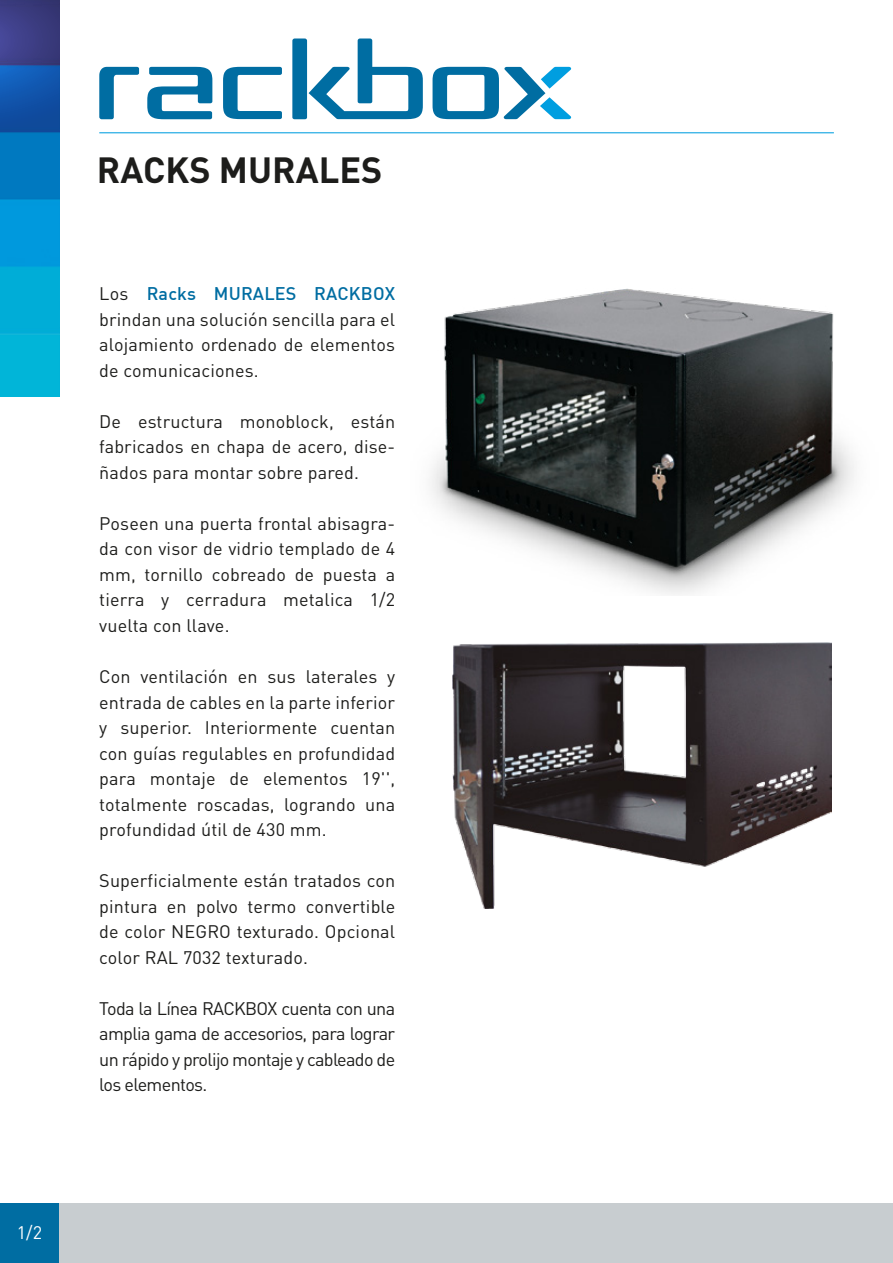
<style>
.page{position:relative;width:893px;height:1263px;background:#fff}
.page>*{position:absolute;margin:0;border:0;box-sizing:border-box;transform-origin:0 0}
.t1{font:700 36px "DIN";color:#1d1d1b}
.t2{font:18px/25.5px "DIN";letter-spacing:.01em;color:#1d1d1b;text-align:justify}
.t3{font:18px "DIN";color:#fff}
.s1{font-weight:500;color:#006da2}
</style>
<div class="page">
<div style="left:0;top:1203px;width:59px;height:60px;background:#006da2"></div>
<div style="left:59px;top:1203px;width:834px;height:60px;background:#c8cdd0"></div>
<div style="left:0;top:267px;width:59px;height:130px;background:#01add8"></div>
<svg style="left:0;top:0;width:59px;height:267px;background:#1268b2"></svg>
<svg style="left:99px;top:67px;width:40px;height:52px"></svg>
<svg style="left:147px;top:67px;width:65px;height:52px"></svg>
<svg style="left:223px;top:67px;width:59px;height:52px"></svg>
<svg style="left:292px;top:38px;width:131px;height:81px"></svg>
<svg style="left:433px;top:67px;width:138px;height:52px"></svg>
<hr style="left:99px;top:132px;width:735px;height:1px;background:#009ee0">
<img style="left:452px;top:642px;width:379px;height:266px">
<img style="left:430px;top:289px;width:425px;height:306px">
<p class="t3" style="left:17px;top:1221px;width:27px">1/2</p>
<h1 class="t1" style="left:97px;top:147px;width:287px">RACKS MURALES</h1>
<p class="t2" style="left:99px;top:281px;width:297px">Los <span class="s1">Racks MURALES RACKBOX </span>brindan una solución sencilla para el alojamiento ordenado de elementos de comunicaciones.</p>
<p class="t2" style="left:99px;top:408px;width:297px">De estructura monoblock, están fabricados en chapa de acero, dise&shy;ñados para montar sobre pared.</p>
<p class="t2" style="left:99px;top:510px;width:297px">Poseen una puerta frontal abisagra&shy;da con visor de vidrio templado de 4 mm, tornillo cobreado de puesta a tierra y cerradura metalica 1/2 vuelta con llave.</p>
<p class="t2" style="left:99px;top:663px;width:297px">Con ventilación en sus laterales y entrada de cables en la parte inferior y superior. Interiormente cuentan con guías regulables en profundidad para montaje de elementos 19'', totalmente roscadas, logrando una profundidad útil de 430 mm.</p>
<p class="t2" style="left:99px;top:867px;width:297px">Superficialmente están tratados con pintura en polvo termo convertible de color NEGRO texturado. Opcional color RAL 7032 texturado.</p>
<p class="t2" style="left:99px;top:995px;width:297px">Toda la Línea RACKBOX cuenta con una amplia gama de accesorios, para lograr un rápido y prolijo montaje y cableado de los elementos.</p>
</div>
